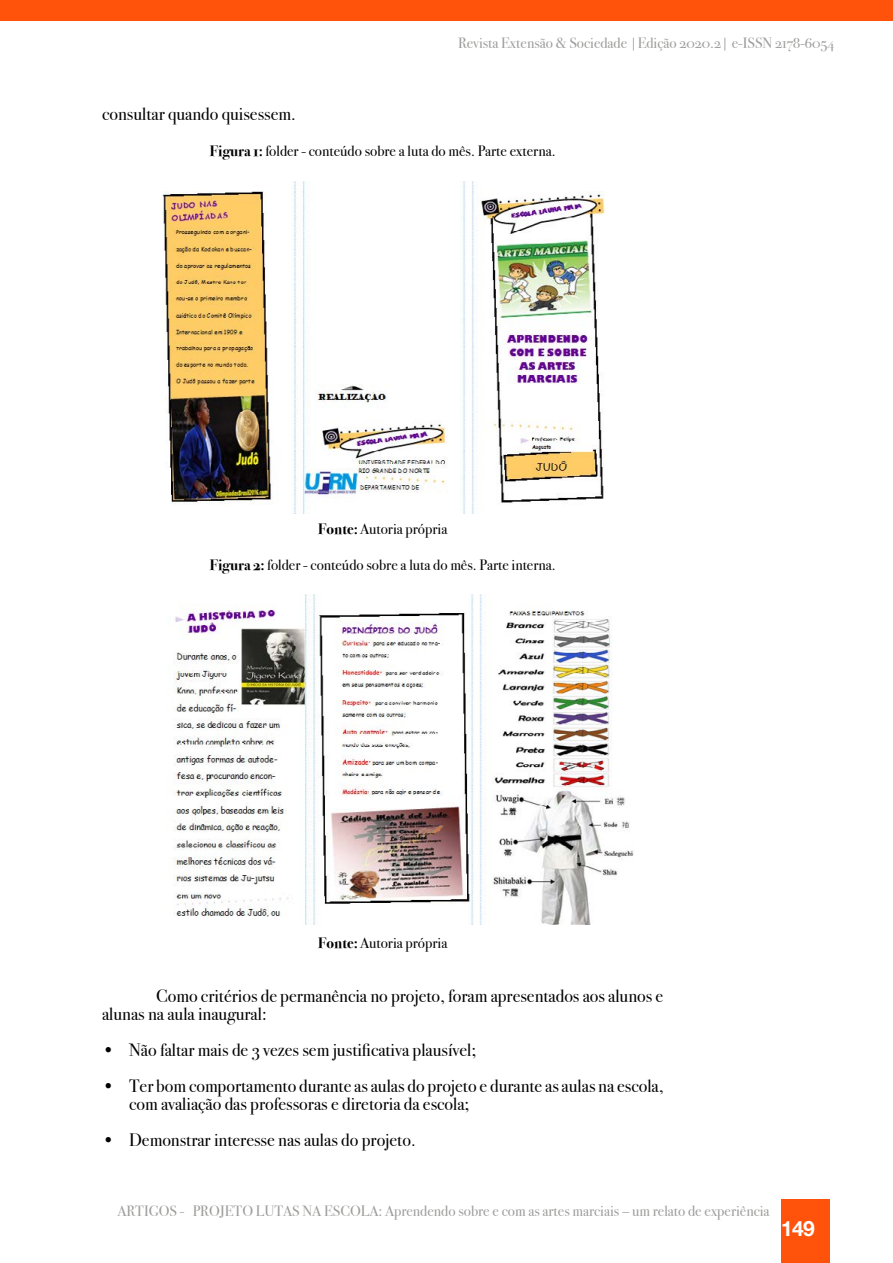
<style>
.page{position:relative;width:893px;height:1263px;background:#fff}
.page>*{position:absolute;margin:0;border:0;box-sizing:border-box;transform-origin:0 0}
.t1{font:700 21px "Helvetica Neue";color:#fff}
.t2{font:18px/18px "Bodoni Svty Two OSITCTT";color:#000}
.t3{font:15px "Bodoni Svty Two OSITCTT";color:#000}
.t4{font:15px "Bodoni Svty Two OSITCTT";color:#9d9d9c}
.s1{font-weight:700}
</style>
<div class="page">
<div style="left:781px;top:1199px;width:48px;height:64px;background:#ff530c"></div>
<div style="left:0;top:0;width:893px;height:21px;background:#ff530c"></div>
<img style="left:162px;top:182px;width:443px;height:331px">
<img style="left:173px;top:594px;width:461px;height:330px">
<p class="t4" style="left:458px;top:34px;width:378px">Revista Extensão &amp; Sociedade |Edição 2020.2| e-ISSN 2178-6054</p>
<p class="t2" style="left:102px;top:105px;width:195px">consultar quando quisessem.</p>
<p class="t3" style="left:210px;top:142px;width:347px"><span class="s1">Figura 1:</span> folder - conteúdo sobre a luta do mês. Parte externa.</p>
<p class="t3" style="left:318px;top:520px;width:131px"><span class="s1">Fonte:</span> Autoria própria</p>
<p class="t3" style="left:210px;top:556px;width:347px"><span class="s1">Figura 2:</span> folder - conteúdo sobre a luta do mês. Parte interna.</p>
<p class="t3" style="left:318px;top:934px;width:131px"><span class="s1">Fonte:</span> Autoria própria</p>
<p class="t2" style="left:102px;top:987px;width:563px;text-indent:54px">Como critérios de permanência no projeto, foram apresentados aos alunos e alunas na aula inaugural:</p>
<p class="t2" style="left:102px;top:1041px;width:376px">• Não faltar mais de 3 vezes sem justificativa plausível;</p>
<p class="t2" style="left:129px;top:1077px;width:536px;text-indent:-27px">• Ter bom comportamento durante as aulas do projeto e durante as aulas na escola, com avaliação das professoras e diretoria da escola;</p>
<p class="t2" style="left:102px;top:1131px;width:315px">• Demonstrar interesse nas aulas do projeto.</p>
<p class="t4" style="left:117px;top:1201px;width:654px">ARTIGOS - PROJETO LUTAS NA ESCOLA: Aprendendo sobre e com as artes marciais – um relato de experiência</p>
<p class="t1" style="left:781px;top:1216px;width:35px">149</p>
</div>
